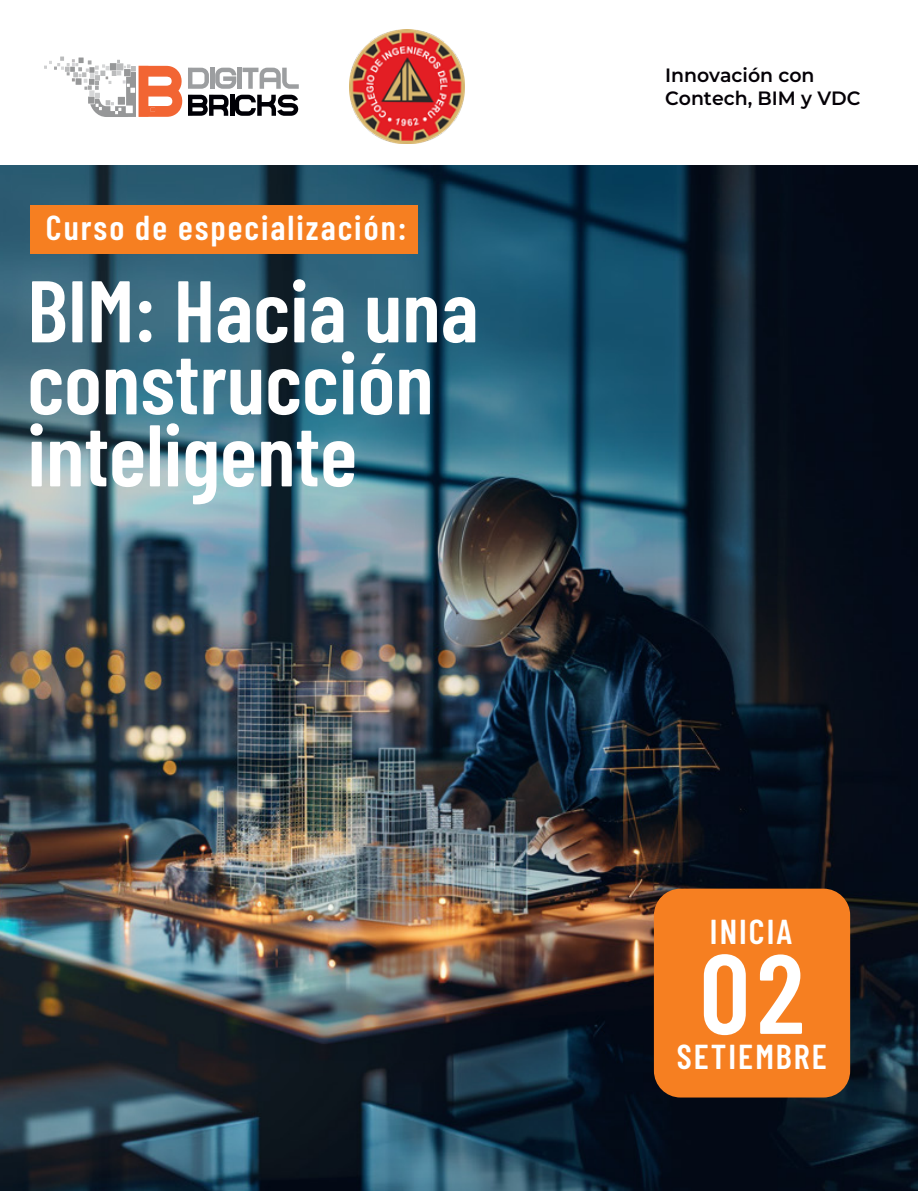
<style>
.page{position:relative;width:918px;height:1191px;background:#fff}
.page>*{position:absolute;margin:0;border:0;box-sizing:border-box;transform-origin:0 0}
.t1{font:600 112.2px "Barlow Condensed";color:#fff}
.t2{font:600 87.3px/72px "Barlow Condensed";color:#fff}
.t3{font:600 34.5px "Barlow Condensed";letter-spacing:.06em;color:#fff}
.t4{font:600 19.35px/22.6px "Montserrat";color:#040006}
</style>
<div class="page">
<img style="left:0;top:165px;width:918px;height:1026px">
<div style="left:30px;top:206px;width:388px;height:48px;background:#f67f21"></div>
<svg style="left:44px;top:57px;width:138px;height:60px"></svg>
<svg style="left:188px;top:68px;width:21px;height:21px"></svg>
<div style="left:210px;top:68px;width:5px;height:21px;background:#9c9ea0"></div>
<svg style="left:215px;top:68px;width:21px;height:21px"></svg>
<hr style="left:238px;top:68px;width:4px;height:21px;background:#9c9ea0">
<svg style="left:243px;top:68px;width:56px;height:21px"></svg>
<svg style="left:188px;top:95px;width:41px;height:21px"></svg>
<hr style="left:230px;top:95px;width:4px;height:21px;background:#000006">
<svg style="left:235px;top:95px;width:63px;height:21px"></svg>
<div style="left:654px;top:889px;width:196px;height:209px;background:#f67f21;border-radius:27px"></div>
<img style="left:350px;top:29px;width:114px;height:115px">
<p class="t3" style="left:46px;top:203px;width:362px">Curso de especialización:</p>
<h2 class="t2" style="left:27px;top:269px;width:453px">BIM: Hacia una construcción inteligente</h2>
<p class="t4" style="left:665px;top:63px;width:197px">Innovación con<br>Contech, BIM y VDC</p>
<p class="t3" style="left:710px;top:907px;width:84px">INICIA</p>
<h1 class="t1" style="left:700px;top:914px;width:106px">02</h1>
<p class="t3" style="left:677px;top:1032px;width:152px">SETIEMBRE</p>
</div>
